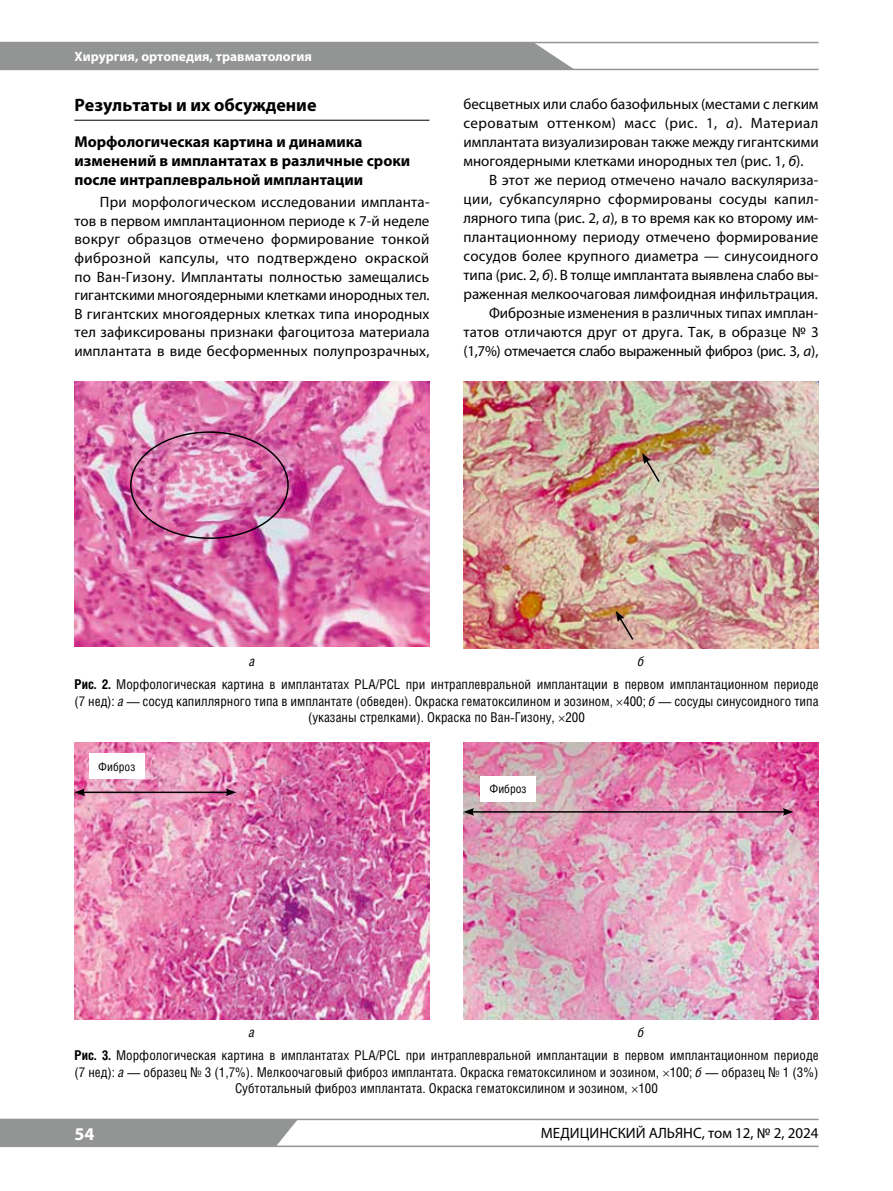
<style>
.page{position:relative;width:893px;height:1191px;background:#fff}
.page>*{position:absolute;margin:0;border:0;box-sizing:border-box;transform-origin:0 0}
.t1{font:700 18px "Myriad Pro";color:#000}
.t2{font:700 18px "Myriad Pro";color:#fff}
.t3{font:700 15.75px/18.8px "Myriad Pro";color:#000}
.t4{font:15px/18.9px "Myriad Pro";color:#000;text-align:justify}
.t5{font:13.5px/16.2px "Helios Cond C";color:#000;text-align:center}
.t6{font:700 13.5px "Myriad Pro";color:#fff}
.t7{font:italic 13.5px "Helios Cond C";color:#000}
.t8{font:12px "Helios Cond C";color:#000}
.s1{font-style:italic}
.s2{font-weight:700}
</style>
<div class="page">
<div style="left:0;top:43px;width:575px;height:26px;background:#939494"></div>
<hr style="left:0;top:1145px;width:819px;height:2px;background:#939494">
<hr style="left:0;top:1118px;width:819px;height:2px;background:#939494">
<hr style="left:0;top:42px;width:819px;height:1px;background:#939494">
<hr style="left:0;top:69px;width:819px;height:1px;background:#939494">
<div style="left:0;top:1120px;width:298px;height:26px;background:#939494"></div>
<hr style="left:74px;top:120px;width:355px;height:1px;background:#000">
<img style="left:463px;top:382px;width:356px;height:266px">
<svg style="left:616px;top:611px;width:19px;height:30px"></svg>
<svg style="left:642px;top:453px;width:19px;height:30px"></svg>
<img style="left:74px;top:382px;width:355px;height:264px">
<img style="left:74px;top:743px;width:355px;height:276px">
<img style="left:463px;top:743px;width:355px;height:276px">
<hr style="left:83px;top:791px;width:145px;height:2px;background:#000">
<svg style="left:74px;top:788px;width:11px;height:8px"></svg>
<svg style="left:226px;top:788px;width:10px;height:8px"></svg>
<hr style="left:472px;top:811px;width:313px;height:1px;background:#000">
<svg style="left:463px;top:808px;width:11px;height:7px"></svg>
<svg style="left:783px;top:808px;width:10px;height:7px"></svg>
<div style="left:89px;top:753px;width:55px;height:26px;background:#fff"></div>
<div style="left:480px;top:775px;width:56px;height:26px;background:#fff"></div>
<p class="t6" style="left:74px;top:48px;width:239px">Хирургия, ортопедия, травматология</p>
<p class="t1" style="left:74px;top:93px;width:244px">Результаты и их обсуждение</p>
<p class="t3" style="left:74px;top:132px;width:337px">Морфологическая картина и динамика изменений в имплантатах в различные сроки после интраплевральной имплантации</p>
<p class="t4" style="left:74px;top:193px;width:357px;line-height:18.5px;text-indent:26px">При морфологическом исследовании импланта&shy;тов в первом имплантационном периоде к 7-й неделе вокруг образцов отмечено формирование тонкой фиброзной капсулы, что подтверждено окраской по Ван-Гизону. Имплантаты полностью замещались гигантскими многоядерными клетками инородных тел.<br>В гигантских многоядерных клетках типа инородных тел зафиксированы признаки фагоцитоза материала имплантата в виде бесформенных полупрозрачных,</p>
<p class="t4" style="left:463px;top:94px;width:357px">бесцветных или слабо базофильных (местами с легким сероватым оттенком) масс (рис. 1, <span class="s1">а</span>). Материал имплантата визуализирован также между гигантскими многоядерными клетками инородных тел (рис. 1, <span class="s1">б</span>).</p>
<p class="t4" style="left:463px;top:170px;width:357px;text-align:right">В этот же период отмечено начало васкуляриза&shy;ции, субкапсулярно сформированы сосуды капил&shy;лярного типа (рис. 2, <span class="s1">а</span>), в то время как ко второму им&shy;плантационному периоду отмечено формирование сосудов более крупного диаметра — синусоидного типа (рис. 2, <span class="s1">б</span>). В толще имплантата выявлена слабо вы&shy;раженная мелкоочаговая лимфоидная инфильтрация.<br>Фиброзные изменения в различных типах имплан&shy;татов отличаются друг от друга. Так, в образце № 3 (1,7%) отмечается слабо выраженный фиброз (рис. 3, <span class="s1">а</span>),</p>
<p class="t5" style="left:74px;top:648px;width:746px;line-height:23.7px;text-align:left;text-indent:563px"><span class="s1">б<br></span><span class="s2">Рис. 2.</span> Морфологическая картина в имплантатах PLA/PCL при интраплевральной имплантации в первом имплантационном периоде</p>
<p class="t5" style="left:75px;top:692px;width:745px">(7 нед): <span class="s1">а</span> — сосуд капиллярного типа в имплантате (обведен). Окраска гематоксилином и эозином, 400; <span class="s1">б</span> — сосуды синусоидного типа (указаны стрелками). Окраска по Ван-Гизону, 200</p>
<p class="t7" style="left:249px;top:652px;width:7px">а</p>
<p class="t8" style="left:98px;top:759px;width:39px">Фиброз</p>
<p class="t8" style="left:489px;top:781px;width:39px">Фиброз</p>
<p class="t7" style="left:249px;top:1023px;width:7px">а</p>
<p class="t7" style="left:638px;top:1023px;width:8px">б</p>
<p class="t5" style="left:74px;top:1047px;width:746px"><span class="s2">Рис. 3.</span> Морфологическая картина в имплантатах PLA/PCL при интраплевральной имплантации в первом имплантационном периоде (7 нед): <span class="s1">а</span> — образец № 3 (1,7%). Мелкоочаговый фиброз имплантата. Окраска гематоксилином и эозином, 100; <span class="s1">б</span> — образец № 1 (3%)<br>Субтотальный фиброз имплантата. Окраска гематоксилином и эозином, 100</p>
<p class="t2" style="left:74px;top:1122px;width:21px">54</p>
<p class="t4" style="left:541px;top:1123px;width:279px">МЕДИЦИНСКИЙ АЛЬЯНС, том 12, № 2, 2024</p>
</div>
